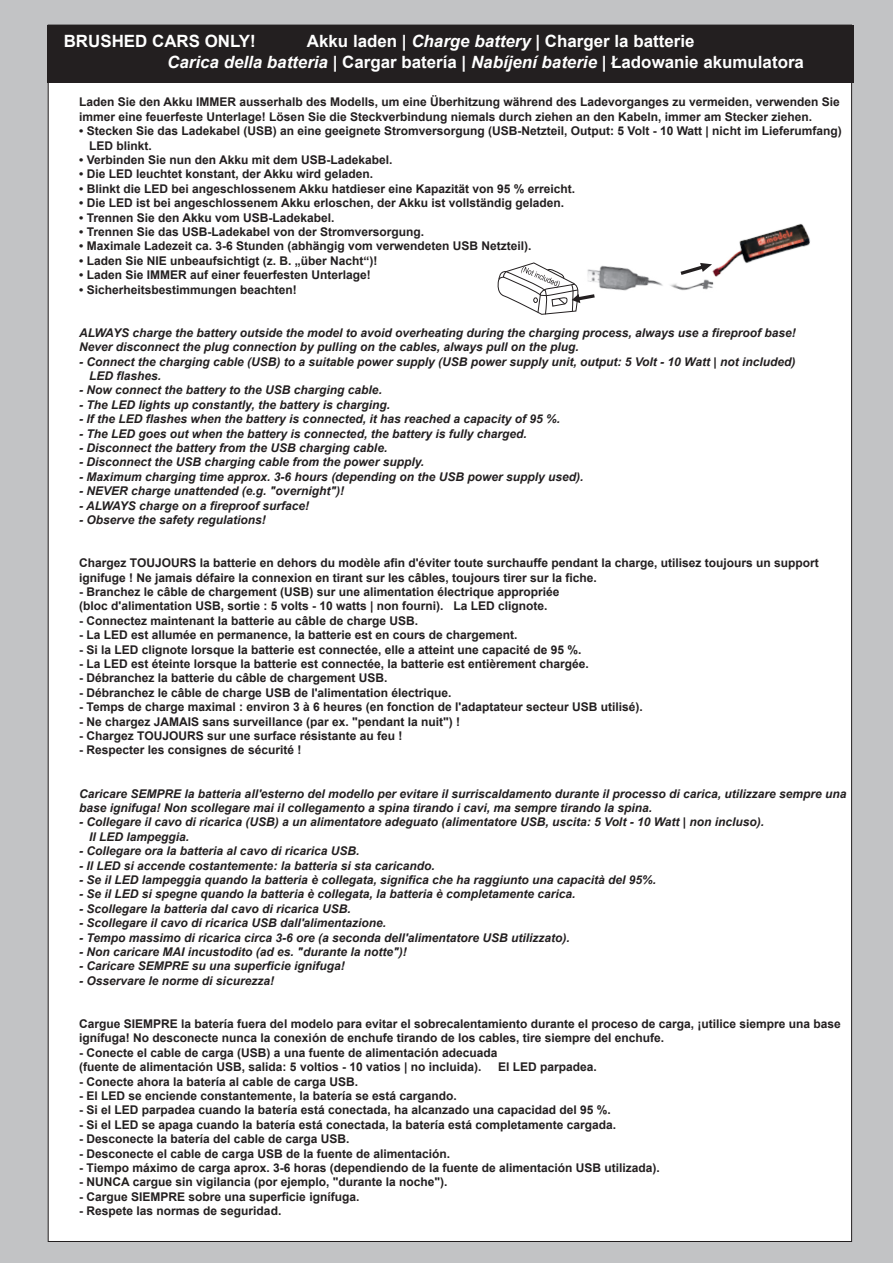
<style>
.page{position:relative;width:893px;height:1263px;background:#c2c3c5}
.page>*{position:absolute;margin:0;border:0;box-sizing:border-box;transform-origin:0 0}
.t1{font:700 16.95px/20.2px "Arial";color:#fff}
.t2{font:700 12px/14.4px "Arial";color:#231f20}
.t3{font:italic 700 12px/14.4px "Arial";color:#231f20}
.s1{font-style:italic}
</style>
<div class="page">
<div style="left:48px;top:25px;width:804px;height:1217px;background:#fff;border:1px solid #231f20"></div>
<div style="left:47px;top:25px;width:807px;height:58px;background:#231f20"></div>
<svg style="left:497px;top:263px;width:83px;height:52px"></svg>
<img style="left:580px;top:265px;width:111px;height:38px">
<img style="left:691px;top:223px;width:119px;height:67px">
<h1 class="t1" style="left:64px;top:31px;width:194px">BRUSHED CARS ONLY!</h1>
<h1 class="t1" style="left:167px;top:31px;width:638px;text-indent:140px">Akku laden | <span class="s1">Charge battery |</span> Charger la batterie<br><span class="s1">Carica della batteria |</span> Cargar baterÌa | <span class="s1">Nabíjení baterie |</span> Ładowanie akumulatora</h1>
<p class="t2" style="left:79px;top:96px;width:762px">Laden Sie den Akku IMMER ausserhalb des Modells, um eine ‹berhitzung w‰hrend des Ladevorganges zu vermeiden, verwenden Sie immer eine feuerfeste Unterlage! Lˆsen Sie die Steckverbindung niemals durch ziehen an den Kabeln, immer am Stecker ziehen.</p>
<p class="t2" style="left:87px;top:125px;width:756px">Stecken Sie das Ladekabel (USB) an eine geeignete Stromversorgung (USB-Netzteil, Output: 5 Volt - 10 Watt | nicht im Lieferumfang)<br>LED blinkt.<br>Verbinden Sie nun den Akku mit dem USB-Ladekabel.<br>Die LED leuchtet konstant, der Akku wird geladen.<br>Blinkt die LED bei angeschlossenem Akku hatdieser eine Kapazit‰t von 95 % erreicht.<br>Die LED ist bei angeschlossenem Akku erloschen, der Akku ist vollst‰ndig geladen.<br>Trennen Sie den Akku vom USB-Ladekabel.<br>Trennen Sie das USB-Ladekabel von der Stromversorgung.<br>Maximale Ladezeit ca. 3-6 Stunden (abh‰ngig vom verwendeten USB Netzteil).</p>
<p class="t2" style="left:87px;top:253px;width:292px;text-indent:-8px">• Laden Sie NIE unbeaufsichtigt (z. B. „über Nacht“)!<br>Laden Sie IMMER auf einer feuerfesten Unterlage!<br>Sicherheitsbestimmungen beachten!</p>
<p class="t3" style="left:79px;top:326px;width:718px">ALWAYS charge the battery outside the model to avoid overheating during the charging process, always use a fireproof base!<br>Never disconnect the plug connection by pulling on the cables, always pull on the plug.</p>
<p class="t3" style="left:89px;top:355px;width:708px;text-indent:-10px">- Connect the charging cable (USB) to a suitable power supply (USB power supply unit, output: 5 Volt - 10 Watt | not included)<br>LED flashes.</p>
<p class="t3" style="left:79px;top:383px;width:304px">- Now connect the battery to the USB charging cable.</p>
<p class="t3" style="left:79px;top:398px;width:312px">- The LED lights up constantly, the battery is charging.</p>
<p class="t3" style="left:79px;top:413px;width:482px">- If the LED flashes when the battery is connected, it has reached a capacity of 95 %.</p>
<p class="t3" style="left:79px;top:427px;width:449px">- The LED goes out when the battery is connected, the battery is fully charged.</p>
<p class="t3" style="left:79px;top:442px;width:310px">- Disconnect the battery from the USB charging cable.</p>
<p class="t3" style="left:79px;top:456px;width:346px">- Disconnect the USB charging cable from the power supply.</p>
<p class="t3" style="left:79px;top:470px;width:506px">- Maximum charging time approx. 3-6 hours (depending on the USB power supply used).</p>
<p class="t3" style="left:79px;top:484px;width:266px">- NEVER charge unattended (e.g. "overnight")!</p>
<p class="t3" style="left:79px;top:499px;width:232px">- ALWAYS charge on a fireproof surface!</p>
<p class="t3" style="left:79px;top:514px;width:188px">- Observe the safety regulations!</p>
<p class="t2" style="left:79px;top:556px;width:741px">Chargez TOUJOURS la batterie en dehors du modèle afin d'éviter toute surchauffe pendant la charge, utilisez toujours un support ignifuge ! Ne jamais dÈfaire la connexion en tirant sur les c‚bles, toujours tirer sur la fiche.</p>
<p class="t2" style="left:79px;top:586px;width:482px">- Branchez le c‚ble de chargement (USB) sur une alimentation Èlectrique appropriÈe (bloc d'alimentation USB, sortie : 5 volts - 10 watts | non fourni). La LED clignote.</p>
<p class="t2" style="left:79px;top:614px;width:340px">- Connectez maintenant la batterie au c‚ble de charge USB.</p>
<p class="t2" style="left:79px;top:629px;width:440px">- La LED est allumÈe en permanence, la batterie est en cours de chargement.</p>
<p class="t2" style="left:79px;top:643px;width:504px">- Si la LED clignote lorsque la batterie est connectÈe, elle a atteint une capacitÈ de 95 %.</p>
<p class="t2" style="left:79px;top:658px;width:511px">- La LED est Èteinte lorsque la batterie est connectÈe, la batterie est entiËrement chargÈe.</p>
<p class="t2" style="left:79px;top:672px;width:310px">- DÈbranchez la batterie du c‚ble de chargement USB.</p>
<p class="t2" style="left:79px;top:686px;width:374px">- DÈbranchez le c‚ble de charge USB de l'alimentation Èlectrique.</p>
<p class="t2" style="left:79px;top:701px;width:565px">- Temps de charge maximal : environ 3 ‡ 6 heures (en fonction de l'adaptateur secteur USB utilisÈ).</p>
<p class="t2" style="left:79px;top:715px;width:382px">- Ne chargez JAMAIS sans surveillance (par ex. "pendant la nuit") !</p>
<p class="t2" style="left:79px;top:729px;width:325px">- Chargez TOUJOURS sur une surface résistante au feu !</p>
<p class="t2" style="left:79px;top:744px;width:224px">- Respecter les consignes de sÈcuritÈ !</p>
<p class="t3" style="left:79px;top:787px;width:769px">Caricare SEMPRE la batteria all'esterno del modello per evitare il surriscaldamento durante il processo di carica, utilizzare sempre una base ignifuga! Non scollegare mai il collegamento a spina tirando i cavi, ma sempre tirando la spina.</p>
<p class="t3" style="left:89px;top:816px;width:676px;text-indent:-10px">- Collegare il cavo di ricarica (USB) a un alimentatore adeguato (alimentatore USB, uscita: 5 Volt - 10 Watt | non incluso).<br>Il LED lampeggia.</p>
<p class="t3" style="left:79px;top:845px;width:282px">- Collegare ora la batteria al cavo di ricarica USB.</p>
<p class="t3" style="left:79px;top:859px;width:357px">- Il LED si accende costantemente: la batteria si sta caricando.</p>
<p class="t3" style="left:79px;top:873px;width:578px">- Se il LED lampeggia quando la batteria è collegata, significa che ha raggiunto una capacità del 95%.</p>
<p class="t3" style="left:79px;top:888px;width:498px">- Se il LED si spegne quando la batteria Ë collegata, la batteria Ë completamente carica.</p>
<p class="t3" style="left:79px;top:902px;width:273px">- Scollegare la batteria dal cavo di ricarica USB.</p>
<p class="t3" style="left:79px;top:917px;width:308px">- Scollegare il cavo di ricarica USB dall'alimentazione.</p>
<p class="t3" style="left:79px;top:930px;width:492px">- Tempo massimo di ricarica circa 3-6 ore (a seconda dell'alimentatore USB utilizzato).</p>
<p class="t3" style="left:79px;top:945px;width:329px">- Non caricare MAI incustodito (ad es. "durante la notte")!</p>
<p class="t3" style="left:79px;top:960px;width:267px">- Caricare SEMPRE su una superficie ignifuga!</p>
<p class="t3" style="left:79px;top:974px;width:196px">- Osservare le norme di sicurezza!</p>
<p class="t2" style="left:79px;top:1018px;width:763px">Cargue SIEMPRE la baterÌa fuera del modelo para evitar el sobrecalentamiento durante el proceso de carga, °utilice siempre una base ignÌfuga! No desconecte nunca la conexiÛn de enchufe tirando de los cables, tire siempre del enchufe.</p>
<p class="t2" style="left:79px;top:1046px;width:420px">- Conecte el cable de carga (USB) a una fuente de alimentaciÛn adecuada (fuente de alimentaciÛn USB, salida: 5 voltios - 10 vatios | no incluida).</p>
<p class="t2" style="left:498px;top:1061px;width:100px">El LED parpadea.</p>
<p class="t2" style="left:79px;top:1075px;width:280px">- Conecte ahora la baterÌa al cable de carga USB.</p>
<p class="t2" style="left:79px;top:1090px;width:379px">- El LED se enciende constantemente, la baterÌa se est· cargando.</p>
<p class="t2" style="left:79px;top:1104px;width:533px">- Si el LED parpadea cuando la baterÌa est· conectada, ha alcanzado una capacidad del 95 %.</p>
<p class="t2" style="left:79px;top:1118px;width:538px">- Si el LED se apaga cuando la baterÌa est· conectada, la baterÌa est· completamente cargada.</p>
<p class="t2" style="left:79px;top:1133px;width:272px">- Desconecte la baterÌa del cable de carga USB.</p>
<p class="t2" style="left:79px;top:1147px;width:372px">- Desconecte el cable de carga USB de la fuente de alimentaciÛn.</p>
<p class="t2" style="left:79px;top:1162px;width:582px">- Tiempo m·ximo de carga aprox. 3-6 horas (dependiendo de la fuente de alimentaciÛn USB utilizada).</p>
<p class="t2" style="left:79px;top:1176px;width:370px">- NUNCA cargue sin vigilancia (por ejemplo, "durante la noche").</p>
<p class="t2" style="left:79px;top:1190px;width:282px">- Cargue SIEMPRE sobre una superficie ignÌfuga.</p>
<p class="t2" style="left:79px;top:1205px;width:204px">- Respete las normas de seguridad.</p>
</div>
